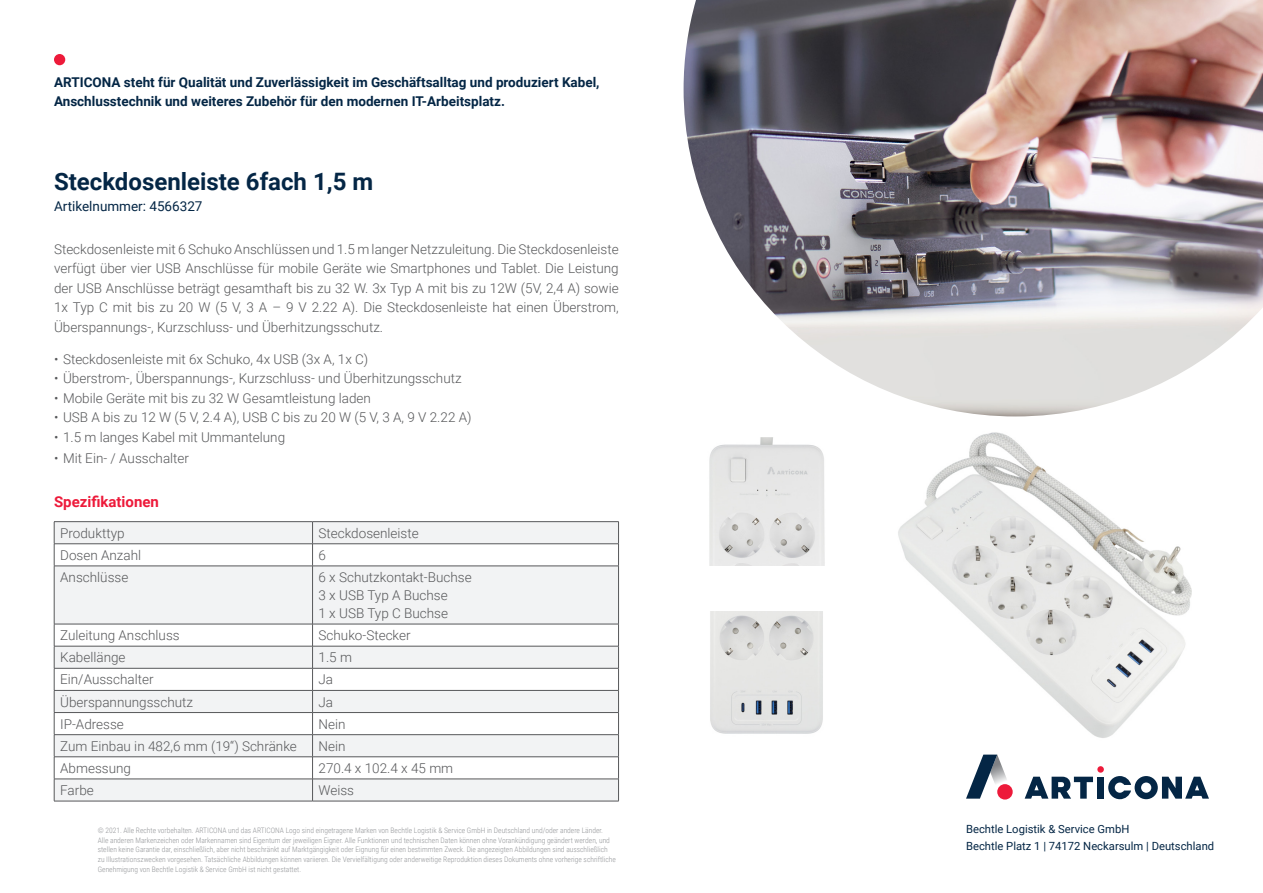
<style>
.page{position:relative;width:1263px;height:893px;background:#fff}
.page>*{position:absolute;margin:0;border:0;box-sizing:border-box;transform-origin:0 0}
.t1{font:700 24px "Roboto";color:#042645}
.t2{font:700 15px "Roboto";color:#ed1a3a}
.t3{font:300 13.5px/19.5px "Roboto";color:#57585a;text-align:justify}
.t4{font:700 13.5px/19.5px "Roboto";color:#042645}
.t5{font:13.5px "Roboto";color:#042645}
.t6{font:11.25px/16.5px "Roboto";color:#042645}
.t7{font:300 7.5px/9.8px "Roboto Condensed";color:#939598}
</style>
<div class="page">
<img style="left:898px;top:432px;width:294px;height:306px">
<img style="left:709px;top:437px;width:116px;height:128px">
<img style="left:710px;top:612px;width:113px;height:122px">
<div style="left:54px;top:54px;width:11px;height:11px;background:#ed1a3a;border-radius:50%"></div>
<div style="left:1097px;top:766px;width:7px;height:7px;background:#ed1a3a;border-radius:50%"></div>
<svg style="left:1025px;top:777px;width:68px;height:22px"></svg>
<div style="left:1097px;top:777px;width:7px;height:22px;background:#042645"></div>
<svg style="left:1108px;top:776px;width:101px;height:23px"></svg>
<svg style="left:966px;top:755px;width:47px;height:44px"></svg>
<div style="left:997px;top:784px;width:16px;height:15px;background:#ed1a3a;border-radius:50%"></div>
<img style="left:684px;top:0;width:579px;height:416px">
<svg style="left:55px;top:567px;width:563px;height:234px;fill:#f2f3f4"></svg>
<hr style="left:54px;top:521px;width:259px;height:1px;background:#57585a">
<hr style="left:313px;top:521px;width:306px;height:1px;background:#57585a">
<svg style="left:54px;top:522px;width:565px;height:44px"></svg>
<hr style="left:54px;top:566px;width:259px;height:1px;background:#57585a">
<hr style="left:54px;top:566px;width:1px;height:58px;background:#57585a">
<hr style="left:313px;top:566px;width:306px;height:1px;background:#57585a">
<hr style="left:312px;top:566px;width:1px;height:58px;background:#57585a">
<hr style="left:618px;top:566px;width:1px;height:58px;background:#57585a">
<hr style="left:54px;top:624px;width:259px;height:1px;background:#57585a">
<hr style="left:313px;top:624px;width:306px;height:1px;background:#57585a">
<hr style="left:54px;top:646px;width:259px;height:1px;background:#57585a">
<hr style="left:313px;top:646px;width:306px;height:1px;background:#57585a">
<hr style="left:54px;top:668px;width:259px;height:1px;background:#57585a">
<hr style="left:313px;top:668px;width:306px;height:1px;background:#57585a">
<hr style="left:54px;top:690px;width:259px;height:1px;background:#57585a">
<hr style="left:313px;top:690px;width:306px;height:1px;background:#57585a">
<hr style="left:54px;top:712px;width:259px;height:1px;background:#57585a">
<hr style="left:313px;top:712px;width:306px;height:1px;background:#57585a">
<hr style="left:54px;top:734px;width:259px;height:1px;background:#57585a">
<hr style="left:313px;top:734px;width:306px;height:1px;background:#57585a">
<hr style="left:54px;top:756px;width:259px;height:1px;background:#57585a">
<hr style="left:313px;top:756px;width:306px;height:1px;background:#57585a">
<hr style="left:54px;top:779px;width:259px;height:1px;background:#57585a">
<svg style="left:54px;top:624px;width:1px;height:177px"></svg>
<hr style="left:313px;top:779px;width:306px;height:1px;background:#57585a">
<svg style="left:312px;top:624px;width:1px;height:177px"></svg>
<svg style="left:618px;top:624px;width:1px;height:177px"></svg>
<hr style="left:54px;top:801px;width:259px;height:1px;background:#57585a">
<hr style="left:313px;top:801px;width:306px;height:1px;background:#57585a">
<p class="t4" style="left:54px;top:72px;width:547px">ARTICONA steht für Qualität und Zuverlässigkeit im Geschäftsalltag und produziert Kabel,<br>Anschlusstechnik und weiteres Zubehör für den modernen IT-Arbeitsplatz.</p>
<h1 class="t1" style="left:54px;top:165px;width:321px">Steckdosenleiste 6fach 1,5 m</h1>
<p class="t5" style="left:54px;top:197px;width:150px">Artikelnummer: 4566327</p>
<p class="t3" style="left:54px;top:239px;width:566px">Steckdosenleiste mit 6 Schuko Anschlüssen und 1.5 m langer Netzzuleitung. Die Steckdosenleiste verfügt über vier USB Anschlüsse für mobile Geräte wie Smartphones und Tablet. Die Leistung der USB Anschlüsse beträgt gesamthaft bis zu 32 W. 3x Typ A mit bis zu 12W (5V, 2,4 A) sowie 1x Typ C mit bis zu 20 W (5 V, 3 A – 9 V 2.22 A). Die Steckdosenleiste hat einen Überstrom, Überspannungs-, Kurzschluss- und Überhitzungsschutz.</p>
<p class="t3" style="left:54px;top:349px;width:316px">• Steckdosenleiste mit 6x Schuko, 4x USB (3x A, 1x C)</p>
<p class="t3" style="left:54px;top:368px;width:409px">• Überstrom-, Überspannungs-, Kurzschluss- und Überhitzungsschutz</p>
<p class="t3" style="left:54px;top:388px;width:318px">• Mobile Geräte mit bis zu 32 W Gesamtleistung laden</p>
<p class="t3" style="left:54px;top:407px;width:419px">• USB A bis zu 12 W (5 V, 2.4 A), USB C bis zu 20 W (5 V, 3 A, 9 V 2.22 A)</p>
<p class="t3" style="left:54px;top:427px;width:233px">• 1.5 m langes Kabel mit Ummantelung</p>
<p class="t3" style="left:54px;top:448px;width:137px">• Mit Ein- / Ausschalter</p>
<p class="t2" style="left:54px;top:491px;width:106px">Spezifikationen</p>
<p class="t3" style="left:60px;top:523px;width:66px">Produkttyp</p>
<p class="t3" style="left:319px;top:523px;width:102px">Steckdosenleiste</p>
<p class="t3" style="left:60px;top:545px;width:82px">Dosen Anzahl</p>
<p class="t3" style="left:319px;top:545px;width:9px">6</p>
<p class="t3" style="left:60px;top:567px;width:70px">Anschlüsse</p>
<p class="t3" style="left:319px;top:568px;width:155px;line-height:18px;text-align:left">6 x Schutzkontakt-Buchse<br>3 x USB Typ A Buchse<br>1 x USB Typ C Buchse</p>
<p class="t3" style="left:60px;top:625px;width:121px">Zuleitung Anschluss</p>
<p class="t3" style="left:319px;top:625px;width:94px">Schuko-Stecker</p>
<p class="t3" style="left:60px;top:647px;width:67px">Kabellänge</p>
<p class="t3" style="left:319px;top:647px;width:35px">1.5 m</p>
<p class="t3" style="left:60px;top:669px;width:95px">Ein/Ausschalter</p>
<p class="t3" style="left:319px;top:669px;width:16px">Ja</p>
<p class="t3" style="left:60px;top:691px;width:134px">Überspannungsschutz</p>
<p class="t3" style="left:319px;top:691px;width:16px">Ja</p>
<p class="t3" style="left:60px;top:714px;width:65px">IP-Adresse</p>
<p class="t3" style="left:319px;top:714px;width:28px">Nein</p>
<p class="t3" style="left:60px;top:736px;width:238px">Zum Einbau in 482,6 mm (19“) Schränke</p>
<p class="t3" style="left:319px;top:736px;width:28px">Nein</p>
<p class="t3" style="left:60px;top:758px;width:72px">Abmessung</p>
<p class="t3" style="left:319px;top:758px;width:136px">270.4 x 102.4 x 45 mm</p>
<p class="t3" style="left:60px;top:780px;width:35px">Farbe</p>
<p class="t3" style="left:319px;top:780px;width:37px">Weiss</p>
<p class="t7" style="left:98px;top:825px;width:520px">© 2021. Alle Rechte vorbehalten. ARTICONA und das ARTICONA Logo sind eingetragene Marken von Bechtle Logistik &amp; Service GmbH in Deutschland und/oder andere Länder.<br>Alle anderen Markenzeichen oder Markennamen sind Eigentum der jeweiligen Eigner. Alle Funktionen und technischen Daten können ohne Vorankündigung geändert werden, und stellen keine Garantie dar, einschließlich, aber nicht beschränkt auf Marktgängigkeit oder Eignung für einen bestimmten Zweck. Die angezeigten Abbildungen sind ausschließlich zu Illustrationszwecken vorgesehen. Tatsächliche Abbildungen können variieren. Die Vervielfältigung oder anderweitige Reproduktion dieses Dokuments ohne vorherige schriftliche Genehmigung von Bechtle Logistik &amp; Service GmbH ist nicht gestattet.</p>
<p class="t6" style="left:966px;top:821px;width:250px">Bechtle Logistik &amp; Service GmbH<br>Bechtle Platz 1 | 74172 Neckarsulm | Deutschland</p>
</div>
